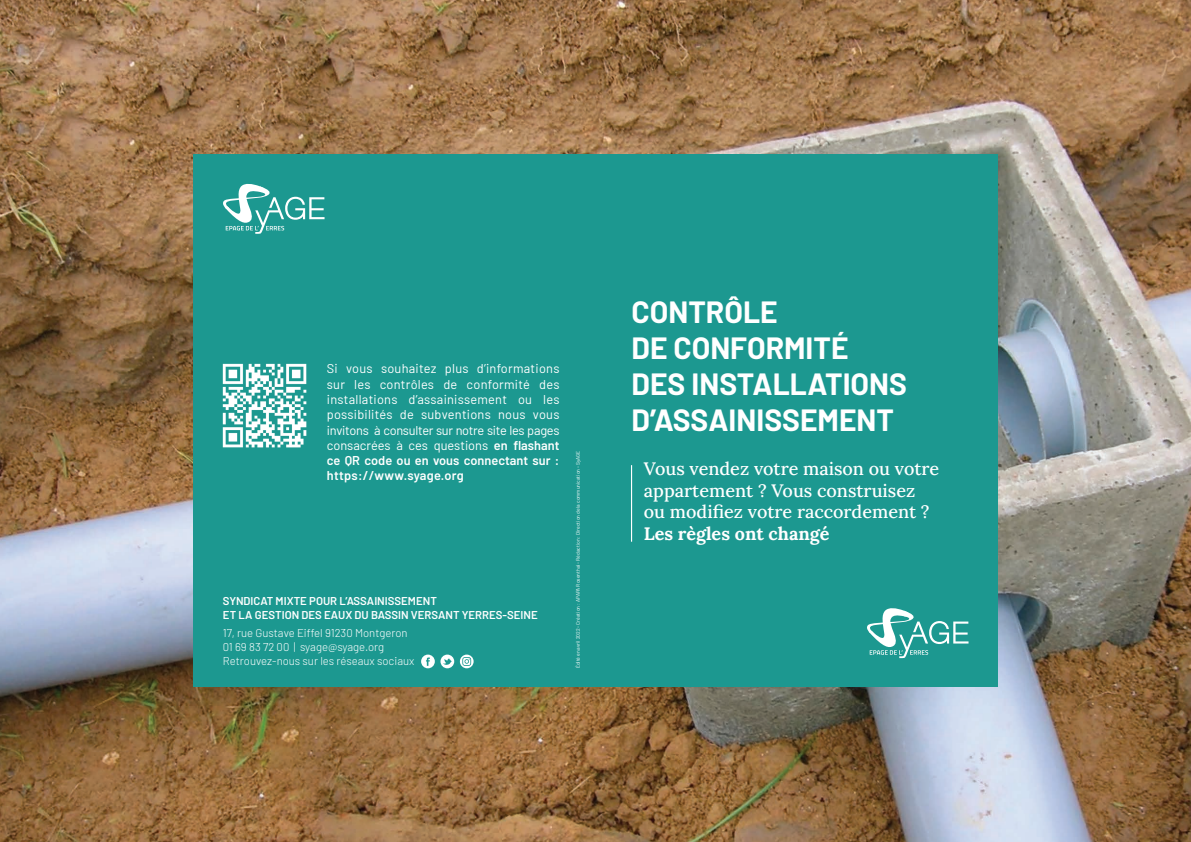
<style>
.page{position:relative;width:1191px;height:842px;background:#fff}
.page>*{position:absolute;margin:0;border:0;box-sizing:border-box;transform-origin:0 0}
.t1{font:700 30px "Barlow";color:#fff}
.t2{font:500 18px "Lora";color:#fff}
.t3{font:700 18px "Lora";color:#fff}
.t4{font:12.8px/15.3px "Barlow";letter-spacing:-.02em;color:#fff;text-align:justify}
.t5{font:300 11.3px "Barlow";color:#fff}
.t6{font:600 11.3px "Barlow";color:#fff}
.t7{font:5px "Barlow";color:#fff}
.s1{font-weight:600}
</style>
<div class="page">
<img style="left:0;top:0;width:1191px;height:842px">
<div style="left:194px;top:154px;width:804px;height:533px;background:#1c9890"></div>
<svg style="left:867px;top:608px;width:101px;height:50px"></svg>
<svg style="left:223px;top:183px;width:101px;height:51px"></svg>
<hr style="left:631px;top:465px;width:1px;height:77px;background:#fff">
<img style="left:222px;top:363px;width:85px;height:85px">
<svg style="left:421px;top:655px;width:33px;height:13px"></svg>
<svg style="left:460px;top:655px;width:13px;height:13px"></svg>
<p class="t4" style="left:327px;top:360px;width:234px">Si vous souhaitez plus d’informations sur les contrôles de conformité des installations d’assainissement ou les possibilités de subventions nous vous invitons à consulter sur notre site les pages consacrées à ces questions <span class="s1">en flashant ce QR code ou en vous connectant sur : https://www.syage.org</span></p>
<p class="t6" style="left:223px;top:593px;width:215px">SYNDICAT MIXTE POUR L’ASSAINISSEMENT</p>
<p class="t6" style="left:223px;top:607px;width:316px">ET LA GESTION DES EAUX DU BASSIN VERSANT YERRES-SEINE</p>
<p class="t5" style="left:223px;top:625px;width:186px">17, rue Gustave Eiffel 91230 Montgeron</p>
<p class="t5" style="left:223px;top:639px;width:163px">01 69 83 72 00 | syage@syage.org</p>
<p class="t5" style="left:223px;top:652px;width:193px">Retrouvez-nous sur les réseaux sociaux</p>
<p class="t7" style="left:574px;top:668px;width:219px;rotate:-90deg">Édité en avril 2022 - Création : APAPA Rosenthal - Rédaction : Direction de la communication - SyAGE</p>
<p class="t1" style="left:631px;top:290px;width:148px">CONTRÔLE</p>
<p class="t1" style="left:631px;top:326px;width:218px">DE CONFORMITÉ</p>
<p class="t1" style="left:631px;top:362px;width:277px">DES INSTALLATIONS</p>
<p class="t1" style="left:631px;top:398px;width:264px">D’ASSAINISSEMENT</p>
<p class="t2" style="left:644px;top:455px;width:297px">Vous vendez votre maison ou votre</p>
<p class="t2" style="left:644px;top:477px;width:273px">appartement ? Vous construisez</p>
<p class="t2" style="left:644px;top:498px;width:287px">ou modifiez votre raccordement ?</p>
<p class="t3" style="left:644px;top:520px;width:187px">Les règles ont changé</p>
</div>
